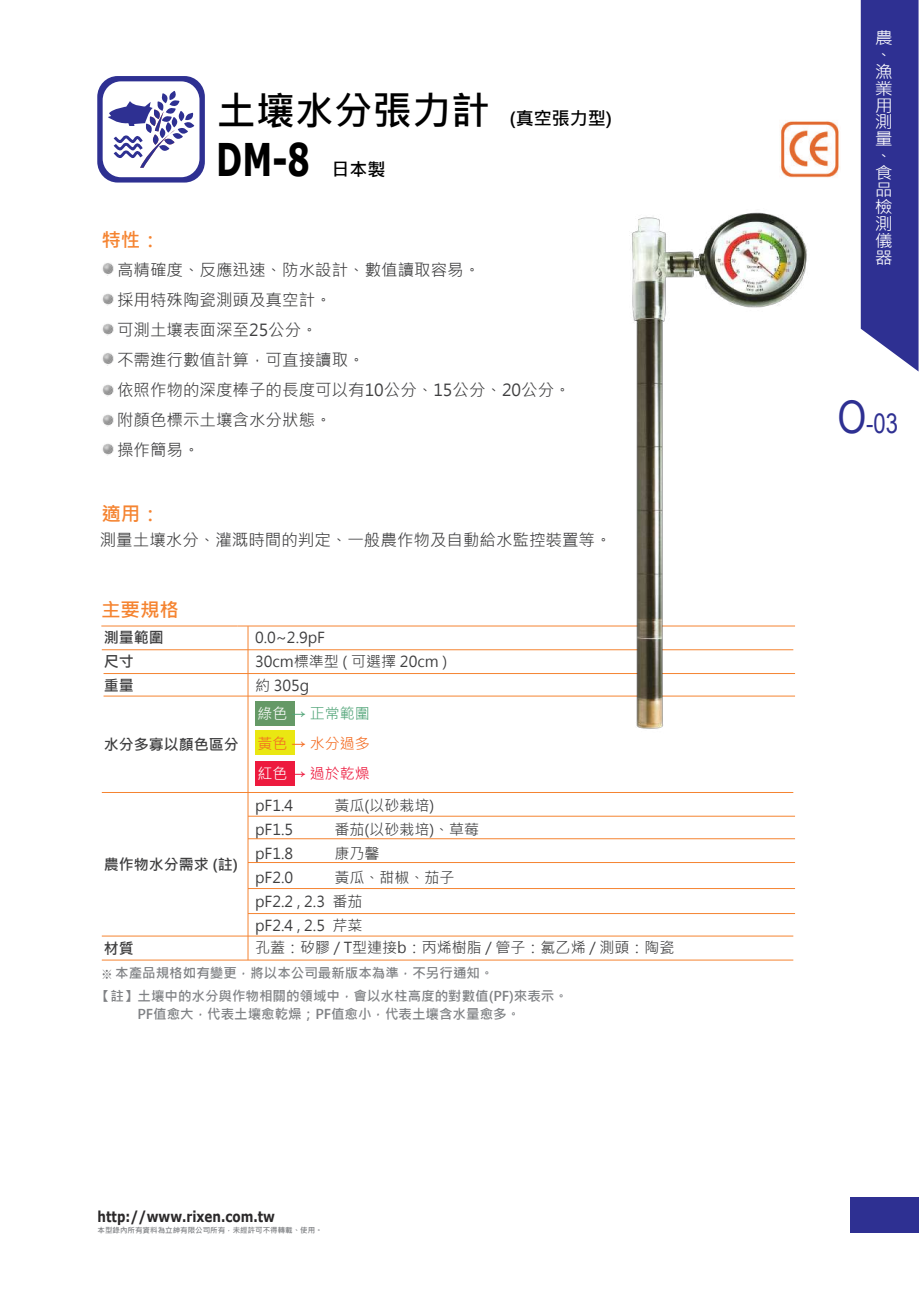
<style>
.page{position:relative;width:919px;height:1289px;background:#fff}
.page>*{position:absolute;margin:0;border:0;box-sizing:border-box;transform-origin:0 0}
.t1{font:700 45px "Verdana";color:#000;scale:.7 1}
.t2{font:700 39px "Microsoft Jheng Hei";color:#000}
.t3{font:27px "Arial Narrow";color:#2e3092}
.t4{font:700 19.5px "Microsoft Jheng Hei";color:#f58431}
.t5{font:700 18px "Microsoft Jheng Hei";color:#000}
.t6{font:16.95px/17px "Microsoft Jheng Hei";color:#fff;scale:1.06 1}
.t7{font:16.5px/30px "Microsoft Jheng Hei";color:#3e3e3f}
.t8{font:15px/24px "Microsoft Jheng Hei";color:#3e3e3f}
.t9{font:700 15px/24px "Microsoft Jheng Hei";color:#3e3e3f}
.t10{font:700 15px "Verdana";color:#2b292a;scale:.8 1}
.t11{font:15px/30px "Microsoft Jheng Hei";color:#f36b21;text-align:justify}
.t12{font:700 13.5px/23.5px "Microsoft Jheng Hei";color:#808285}
.t13{font:700 7.5px "Microsoft Jheng Hei";color:#808285}
.s1{font-size:18px}
.s2{color:#fff}
.s3{color:#52a579}
.s4{color:#ed1a3e}
.s5{font-family:"P Ming Li U";font-weight:400;font-size:12.3px;color:#6c6d70}
.s6{font-size:45px}
</style>
<div class="page">
<svg style="left:860px;top:0;width:58px;height:371px;background:#3c3e99"></svg>
<svg style="left:97px;top:76px;width:108px;height:106px"></svg>
<div style="left:850px;top:1197px;width:68px;height:35px;background:#2e3092"></div>
<div style="left:255px;top:701px;width:40px;height:24px;background:#659966"></div>
<div style="left:255px;top:730px;width:39px;height:24px;background:#eae712"></div>
<div style="left:255px;top:761px;width:39px;height:24px;background:#ed1a3e"></div>
<img style="left:779px;top:121px;width:61px;height:57px">
<hr style="left:101px;top:625px;width:136px;height:1px;background:#f58431">
<hr style="left:237px;top:625px;width:558px;height:1px;background:#f58431">
<hr style="left:248px;top:626px;width:1px;height:334px;background:#f58431">
<hr style="left:103px;top:673px;width:692px;height:1px;background:#f58431">
<hr style="left:103px;top:695px;width:692px;height:1px;background:#f58431">
<hr style="left:248px;top:816px;width:547px;height:1px;background:#f58431">
<hr style="left:248px;top:838px;width:547px;height:1px;background:#f58431">
<hr style="left:248px;top:862px;width:547px;height:1px;background:#f58431">
<hr style="left:248px;top:888px;width:547px;height:1px;background:#f58431">
<hr style="left:248px;top:913px;width:547px;height:1px;background:#f58431">
<hr style="left:102px;top:649px;width:691px;height:1px;background:#f58431">
<hr style="left:102px;top:792px;width:691px;height:1px;background:#f58431">
<hr style="left:102px;top:935px;width:691px;height:1px;background:#f58431">
<hr style="left:102px;top:959px;width:691px;height:1px;background:#f58431">
<img style="left:102px;top:293px;width:12px;height:13px">
<img style="left:102px;top:323px;width:12px;height:13px">
<img style="left:102px;top:263px;width:12px;height:13px">
<img style="left:102px;top:353px;width:12px;height:13px">
<img style="left:102px;top:384px;width:12px;height:13px">
<img style="left:102px;top:414px;width:12px;height:13px">
<img style="left:102px;top:443px;width:12px;height:13px">
<img style="left:607px;top:212px;width:200px;height:517px">
<p class="t4" style="left:101px;top:227px;width:60px">特性：</p>
<h2 class="t2" style="left:217px;top:86px;width:397px">土壤水分張力計 <span class="s1">(真空張力型)</span></h2>
<h1 class="t1" style="left:216px;top:128px;width:135px">DM-8</h1>
<p class="t5" style="left:331px;top:158px;width:55px">日本製</p>
<p class="t7" style="left:117px;top:255px;width:455px">高精確度、反應迅速、防水設計、數值讀取容易。<br>採用特殊陶瓷測頭及真空計。<br>可測土壤表面深至25公分。<br>不需進行數值計算，可直接讀取。<br>依照作物的深度棒子的長度可以有10公分、15公分、20公分。附顏色標示土壤含水分狀態。<br>操作簡易。</p>
<p class="t4" style="left:101px;top:502px;width:60px">適用：</p>
<p class="t7" style="left:100px;top:525px;width:513px">測量土壤水分、灌溉時間的判定、一般農作物及自動給水監控裝置等。</p>
<p class="t4" style="left:101px;top:598px;width:79px">主要規格</p>
<p class="t9" style="left:104px;top:625px;width:61px">測量範圍尺寸<br>重量</p>
<p class="t9" style="left:104px;top:732px;width:136px">水分多寡以顏色區分</p>
<p class="t8" style="left:255px;top:625px;width:194px">0.0~2.9pF<br>30cm標準型 ( 可選擇 20cm )約 305g</p>
<p class="t11" style="left:257px;top:698px;width:114px"><span class="s2">綠色</span> <span class="s3">→ 正常範圍</span>黃色 → 水分過多<span class="s2">紅色</span> <span class="s4">→ 過於乾燥</span></p>
<p class="t8" style="left:255px;top:793px;width:40px">pF1.4</p>
<p class="t8" style="left:334px;top:793px;width:101px">黃瓜(以砂栽培)</p>
<p class="t8" style="left:255px;top:817px;width:40px">pF1.5</p>
<p class="t8" style="left:334px;top:817px;width:146px">番茄(以砂栽培)、草莓</p>
<p class="t8" style="left:255px;top:841px;width:40px">pF1.8</p>
<p class="t8" style="left:334px;top:841px;width:46px">康乃馨</p>
<p class="t8" style="left:255px;top:865px;width:40px">pF2.0</p>
<p class="t9" style="left:104px;top:852px;width:136px">農作物水分需求 (註)</p>
<p class="t8" style="left:255px;top:865px;width:201px;text-indent:79px">黃瓜、甜椒、茄子pF2.2 , 2.3 番茄<br>pF2.4 , 2.5 芹菜</p>
<p class="t8" style="left:255px;top:935px;width:421px">孔蓋：矽膠 / T型連接b：丙烯樹脂 / 管子：氯乙烯 / 測頭：陶瓷</p>
<p class="t9" style="left:104px;top:936px;width:31px">材質</p>
<p class="t12" style="left:97px;top:961px;width:472px;text-indent:5px"><span class="s5">※</span> 本產品規格如有變更，將以本公司最新版本為準，不另行通知。<br>【註】土壤中的水分與作物相關的領域中，會以水柱高度的對數值(PF)來表示。</p>
<p class="t12" style="left:137px;top:1002px;width:384px">PF值愈大，代表土壤愈乾燥；PF值愈小，代表土壤含水量愈多。</p>
<p class="t10" style="left:98px;top:1205px;width:223px">http://www.rixen.com.tw</p>
<p class="t13" style="left:98px;top:1225px;width:226px">本型錄內所有資料為立紳有限公司所有，未經許可不得轉載、使用。</p>
<p class="t6" style="left:874px;top:29px;width:18px">農︑漁業用測量︑食品檢測儀器</p>
<h3 class="t3" style="left:837px;top:404px;width:62px"><span class="s6">O</span>-03</h3>
</div>
